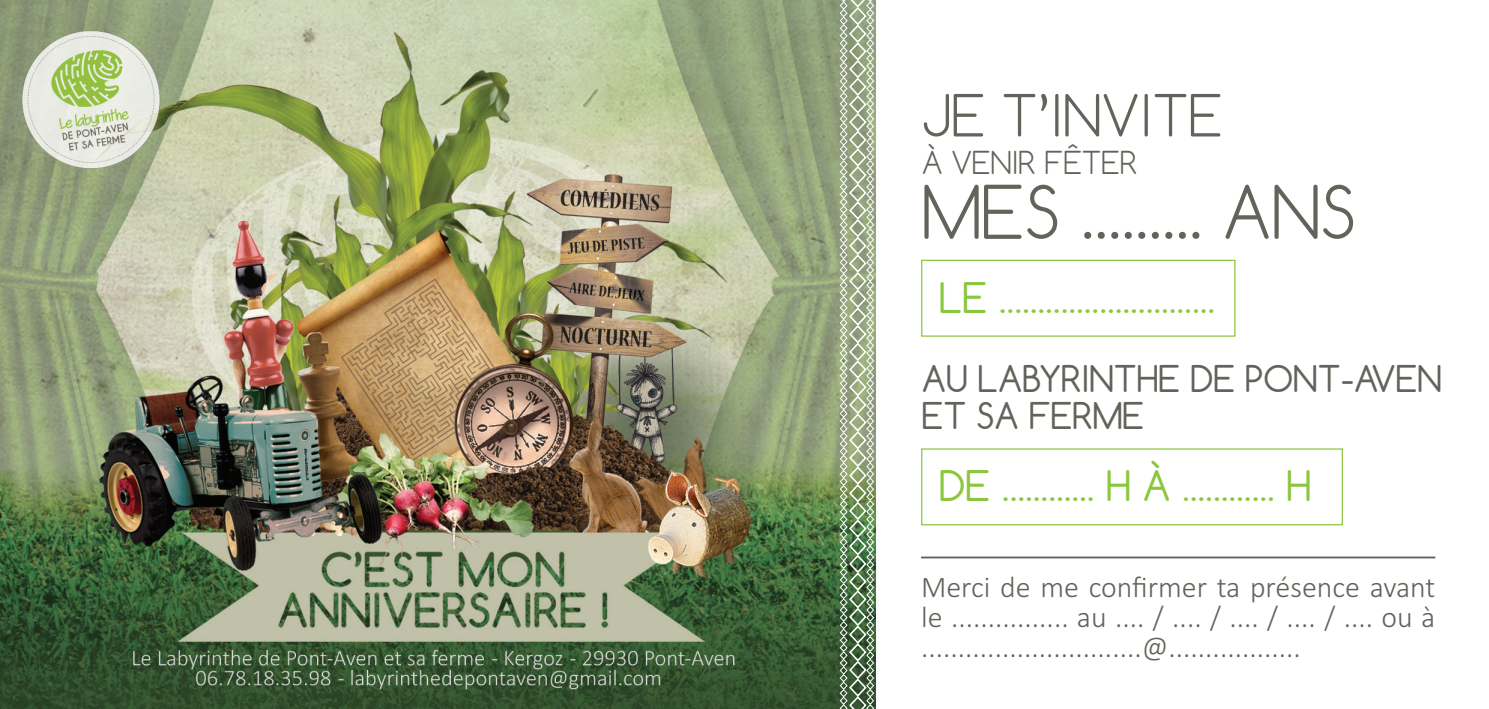
<style>
.page{position:relative;width:1489px;height:709px;background:#fff}
.page>*{position:absolute;margin:0;border:0;box-sizing:border-box;transform-origin:0 0}
.t1{font:300 69.25px "Comfortaa";color:#63635b}
.t2{font:300 54.5px "Comfortaa";color:#63635b}
.t3{font:300 39.5px "Comfortaa";color:#8bc63e}
.t4{font:34.75px/37px "Comfortaa";color:#63635b}
.t5{font:300 30px/30px "Calibri";color:#63635b;text-align:justify}
.t6{font:300 29.75px "Comfortaa";color:#63635b}
.s1{font-weight:400}
</style>
<div class="page">
<img style="left:0;top:0;width:1436px;height:709px">
<hr style="left:921px;top:556px;width:514px;height:2px;background:#63635b">
<div style="left:921px;top:260px;width:314px;height:77px;border:1px solid #8bc63e"></div>
<div style="left:921px;top:448px;width:421px;height:77px;border:1px solid #8bc63e"></div>
<svg style="left:839px;top:0;width:35px;height:709px;background:#9bab8d"></svg>
<h2 class="t2" style="left:921px;top:81px;width:302px">JE T’INVITE</h2>
<p class="t6" style="left:921px;top:143px;width:217px">À VENIR FÊTER</p>
<h1 class="t1" style="left:921px;top:168px;width:436px">MES ......... ANS</h1>
<h3 class="t3" style="left:939px;top:272px;width:277px"><span class="s1">LE</span> ............................</h3>
<p class="t4" style="left:921px;top:359px;width:521px">AU LABYRINTHE DE PONT-AVEN<br>ET SA FERME</p>
<h3 class="t3" style="left:939px;top:461px;width:373px"><span class="s1">DE</span> ............ <span class="s1">H À</span> ............ <span class="s1">H</span></h3>
<p class="t5" style="left:921px;top:571px;width:515px">Merci de me confirmer ta présence avant le ................ au .... / .... / .... / .... / .... ou à ..............................@..................</p>
</div>
